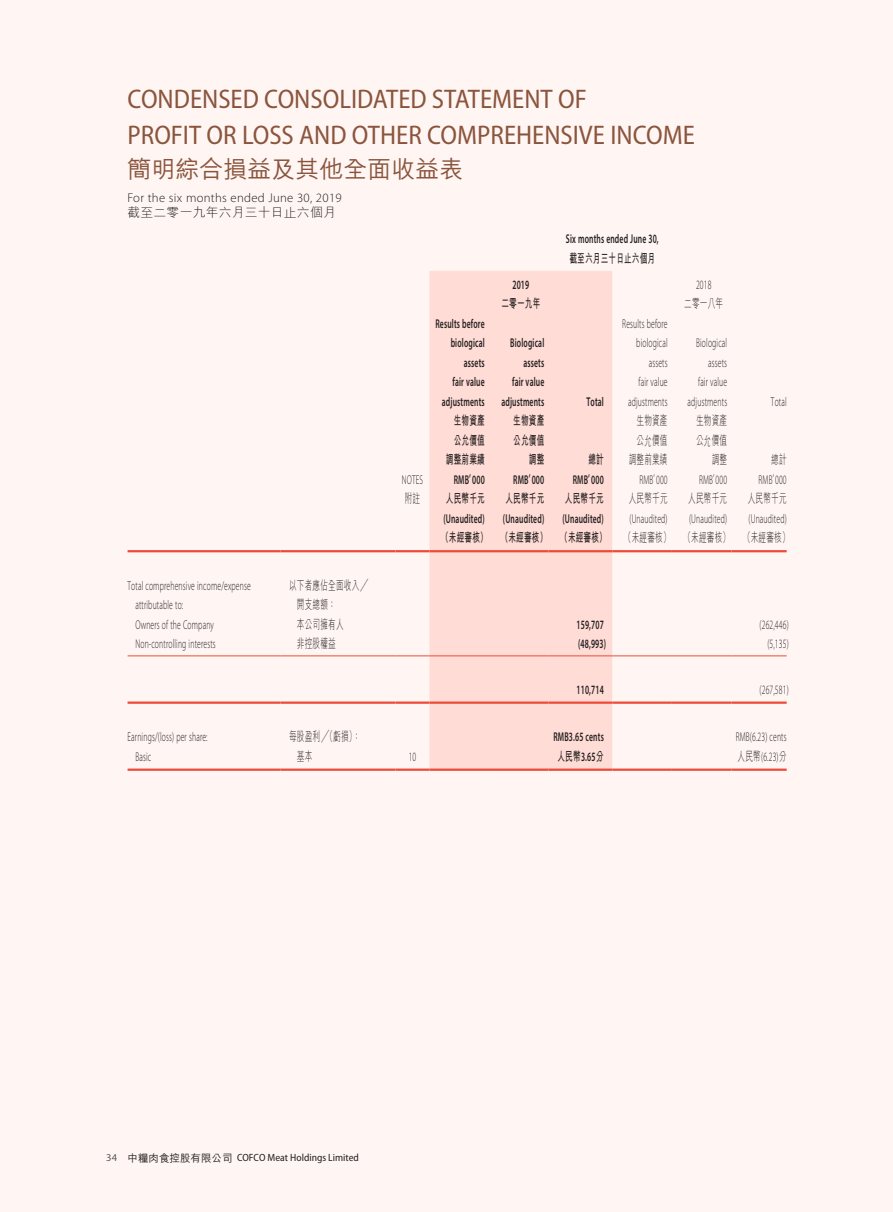
<style>
.page{position:relative;width:893px;height:1212px;background:#fff6f4}
.page>*{position:absolute;margin:0;border:0;box-sizing:border-box;transform-origin:0 0}
.t1{font:semi-condensed 27px/36px "Myriad Pro";color:#8b553d}
.t2{font:500 24px "M Hei HK";color:#8b553d}
.t3{font:300 12.75px/19.5px "Myriad Pro";letter-spacing:.02em;color:#231f20;scale:.6 1}
.t4{font:600 12.75px/19.5px "Myriad Pro";letter-spacing:.02em;color:#231f20;text-align:right;scale:.6 1}
.t5{font:300 12.75px/19.5px "M Hei HK";letter-spacing:.02em;color:#231f20;text-align:right;scale:.6 1}
.t6{font:700 12.75px/19.5px "M Hei HK";letter-spacing:.02em;color:#231f20;text-align:right;scale:.6 1}
.t7{font:300 12.75px "Myriad Pro";letter-spacing:.02em;color:#231f20}
.t8{font:300 12.75px "M Hei HK";letter-spacing:.02em;color:#231f20}
.t9{font:semi-condensed 10.5px "Myriad Pro";color:#231f20}
.s1{font-family:"M Hei HK"}
.s2{font-family:"Myriad Pro";font-weight:600}
.s3{font-stretch:normal;color:#57585a}
.s4{font-family:"M Hei HK";font-weight:500;font-stretch:normal}
</style>
<div class="page">
<div style="left:429px;top:271px;width:183px;height:497px;background:#ffdcd5"></div>
<hr style="left:128px;top:550px;width:153px;height:2px;background:#ed4b38">
<hr style="left:281px;top:550px;width:114px;height:2px;background:#ed4b38">
<hr style="left:395px;top:550px;width:34px;height:2px;background:#ed4b38">
<hr style="left:429px;top:550px;width:60px;height:2px;background:#ed4b38">
<hr style="left:489px;top:550px;width:60px;height:2px;background:#ed4b38">
<hr style="left:549px;top:550px;width:63px;height:2px;background:#ed4b38">
<hr style="left:612px;top:550px;width:60px;height:2px;background:#ed4b38">
<hr style="left:672px;top:550px;width:59px;height:2px;background:#ed4b38">
<hr style="left:731px;top:550px;width:56px;height:2px;background:#ed4b38">
<hr style="left:128px;top:655px;width:153px;height:1px;background:#ed4b38">
<hr style="left:281px;top:655px;width:114px;height:1px;background:#ed4b38">
<hr style="left:395px;top:655px;width:34px;height:1px;background:#ed4b38">
<hr style="left:429px;top:655px;width:60px;height:1px;background:#ed4b38">
<hr style="left:489px;top:655px;width:60px;height:1px;background:#ed4b38">
<hr style="left:549px;top:655px;width:63px;height:1px;background:#ed4b38">
<hr style="left:612px;top:655px;width:60px;height:1px;background:#ed4b38">
<hr style="left:672px;top:655px;width:59px;height:1px;background:#ed4b38">
<hr style="left:731px;top:655px;width:56px;height:1px;background:#ed4b38">
<hr style="left:128px;top:701px;width:153px;height:3px;background:#ed4b38">
<hr style="left:281px;top:701px;width:114px;height:3px;background:#ed4b38">
<hr style="left:395px;top:701px;width:34px;height:3px;background:#ed4b38">
<hr style="left:429px;top:701px;width:60px;height:3px;background:#ed4b38">
<hr style="left:489px;top:701px;width:60px;height:3px;background:#ed4b38">
<hr style="left:549px;top:701px;width:63px;height:3px;background:#ed4b38">
<hr style="left:612px;top:701px;width:60px;height:3px;background:#ed4b38">
<hr style="left:672px;top:701px;width:59px;height:3px;background:#ed4b38">
<hr style="left:731px;top:701px;width:56px;height:3px;background:#ed4b38">
<hr style="left:128px;top:768px;width:153px;height:3px;background:#ed4b38">
<hr style="left:281px;top:768px;width:114px;height:3px;background:#ed4b38">
<hr style="left:395px;top:768px;width:34px;height:3px;background:#ed4b38">
<hr style="left:429px;top:768px;width:60px;height:3px;background:#ed4b38">
<hr style="left:489px;top:768px;width:60px;height:3px;background:#ed4b38">
<hr style="left:549px;top:768px;width:63px;height:3px;background:#ed4b38">
<hr style="left:612px;top:768px;width:60px;height:3px;background:#ed4b38">
<hr style="left:672px;top:768px;width:59px;height:3px;background:#ed4b38">
<hr style="left:731px;top:768px;width:56px;height:3px;background:#ed4b38">
<h1 class="t1" style="left:128px;top:81px;width:569px">CONDENSED CONSOLIDATED STATEMENT OF<br>PROFIT OR LOSS AND OTHER COMPREHENSIVE INCOME</h1>
<h2 class="t2" style="left:128px;top:152px;width:337px">簡明綜合損益及其他全面收益表</h2>
<p class="t7" style="left:128px;top:191px;width:216px">For the six months ended June 30, 2019</p>
<p class="t8" style="left:128px;top:203px;width:210px">截至二零一九年六月三十日止六個月</p>
<p class="t4" style="left:566px;top:229px;width:156px">Six months ended June 30,</p>
<p class="t6" style="left:569px;top:247px;width:144px">截至六月三十日止六個月</p>
<p class="t4" style="left:512px;top:274px;width:30px">2019</p>
<p class="t6" style="left:501px;top:293px;width:66px">二零一九年</p>
<p class="t3" style="left:696px;top:275px;width:27px">2018</p>
<p class="t5" style="left:684px;top:293px;width:66px">二零一八年</p>
<p class="t4" style="left:435px;top:313px;width:84px">Results before biological assets<br>fair value adjustments</p>
<p class="t4" style="left:501px;top:333px;width:73px">Biological assets<br>fair value adjustments</p>
<p class="t6" style="left:446px;top:410px;width:66px">生物資產公允價值調整前業績</p>
<p class="t6" style="left:513px;top:410px;width:53px">生物資產公允價值調整</p>
<p class="t4" style="left:586px;top:391px;width:31px">Total</p>
<p class="t6" style="left:588px;top:449px;width:27px">總計</p>
<p class="t3" style="left:622px;top:314px;width:77px;text-align:right">Results before biological assets<br>fair value adjustments</p>
<p class="t3" style="left:688px;top:333px;width:67px;text-align:right">Biological assets<br>fair value adjustments</p>
<p class="t5" style="left:629px;top:410px;width:66px">生物資產公允價值調整前業績</p>
<p class="t5" style="left:696px;top:410px;width:53px">生物資產公允價值調整</p>
<p class="t3" style="left:771px;top:392px;width:28px">Total</p>
<p class="t5" style="left:771px;top:449px;width:27px">總計</p>
<p class="t3" style="left:402px;top:470px;width:37px">NOTES</p>
<p class="t4" style="left:454px;top:469px;width:53px">RMB’ 000</p>
<p class="t4" style="left:513px;top:469px;width:53px">RMB’ 000</p>
<p class="t4" style="left:573px;top:469px;width:53px">RMB’ 000</p>
<p class="t3" style="left:639px;top:470px;width:48px">RMB’ 000</p>
<p class="t3" style="left:699px;top:470px;width:48px">RMB’ 000</p>
<p class="t3" style="left:758px;top:470px;width:48px">RMB’ 000</p>
<p class="t5" style="left:405px;top:488px;width:27px">附註</p>
<p class="t6" style="left:446px;top:488px;width:66px">人民幣千元</p>
<p class="t6" style="left:505px;top:488px;width:66px">人民幣千元</p>
<p class="t6" style="left:565px;top:488px;width:66px">人民幣千元</p>
<p class="t5" style="left:629px;top:488px;width:66px">人民幣千元</p>
<p class="t5" style="left:688px;top:488px;width:66px">人民幣千元</p>
<p class="t5" style="left:748px;top:488px;width:66px">人民幣千元</p>
<p class="t4" style="left:443px;top:508px;width:71px">(Unaudited)</p>
<p class="t4" style="left:503px;top:508px;width:71px">(Unaudited)</p>
<p class="t4" style="left:562px;top:508px;width:71px">(Unaudited)</p>
<p class="t3" style="left:629px;top:509px;width:65px">(Unaudited)</p>
<p class="t3" style="left:689px;top:509px;width:65px">(Unaudited)</p>
<p class="t3" style="left:748px;top:509px;width:65px">(Unaudited)</p>
<p class="t6" style="left:441px;top:527px;width:278px">（未經審核） （未經審核） （未經審核）</p>
<p class="t5" style="left:624px;top:527px;width:278px">（未經審核） （未經審核） （未經審核）</p>
<p class="t3" style="left:135px;top:576px;width:194px;text-indent:-8px">Total comprehensive income/expense attributable to:</p>
<p class="t5" style="left:297px;top:575px;width:120px;text-align:left;text-indent:-8px">以下者應佔全面收入╱開支總額：</p>
<p class="t3" style="left:135px;top:615px;width:132px">Owners of the Company</p>
<p class="t5" style="left:297px;top:614px;width:79px">本公司擁有人</p>
<p class="t4" style="left:576px;top:614px;width:47px">159,707</p>
<p class="t3" style="left:760px;top:615px;width:50px">(262,446)</p>
<p class="t3" style="left:135px;top:634px;width:136px">Non-controlling interests</p>
<p class="t5" style="left:297px;top:633px;width:66px">非控股權益</p>
<p class="t4" style="left:578px;top:634px;width:48px">(48,993)</p>
<p class="t3" style="left:767px;top:634px;width:37px">(5,135)</p>
<p class="t4" style="left:576px;top:679px;width:47px">110,714</p>
<p class="t3" style="left:760px;top:680px;width:50px">(267,581)</p>
<p class="t3" style="left:135px;top:727px;width:122px;text-indent:-8px">Earnings/(loss) per share:<br>Basic</p>
<p class="t5" style="left:297px;top:726px;width:107px;text-align:left;text-indent:-8px">每股盈利╱（虧損）：基本</p>
<p class="t3" style="left:736px;top:727px;width:86px">RMB(6.23) cents<span class="s1">人民幣</span>(6.23)<span class="s1">分</span></p>
<p class="t4" style="left:553px;top:727px;width:86px">RMB3.65 cents</p>
<p class="t6" style="left:557px;top:745px;width:79px">人民幣<span class="s2">3.65</span>分</p>
<p class="t3" style="left:409px;top:747px;width:14px">10</p>
<p class="t9" style="left:106px;top:1152px;width:254px"><span class="s3">34</span> <span class="s4">中糧肉食控股有限公司</span> COFCO Meat Holdings Limited</p>
</div>
